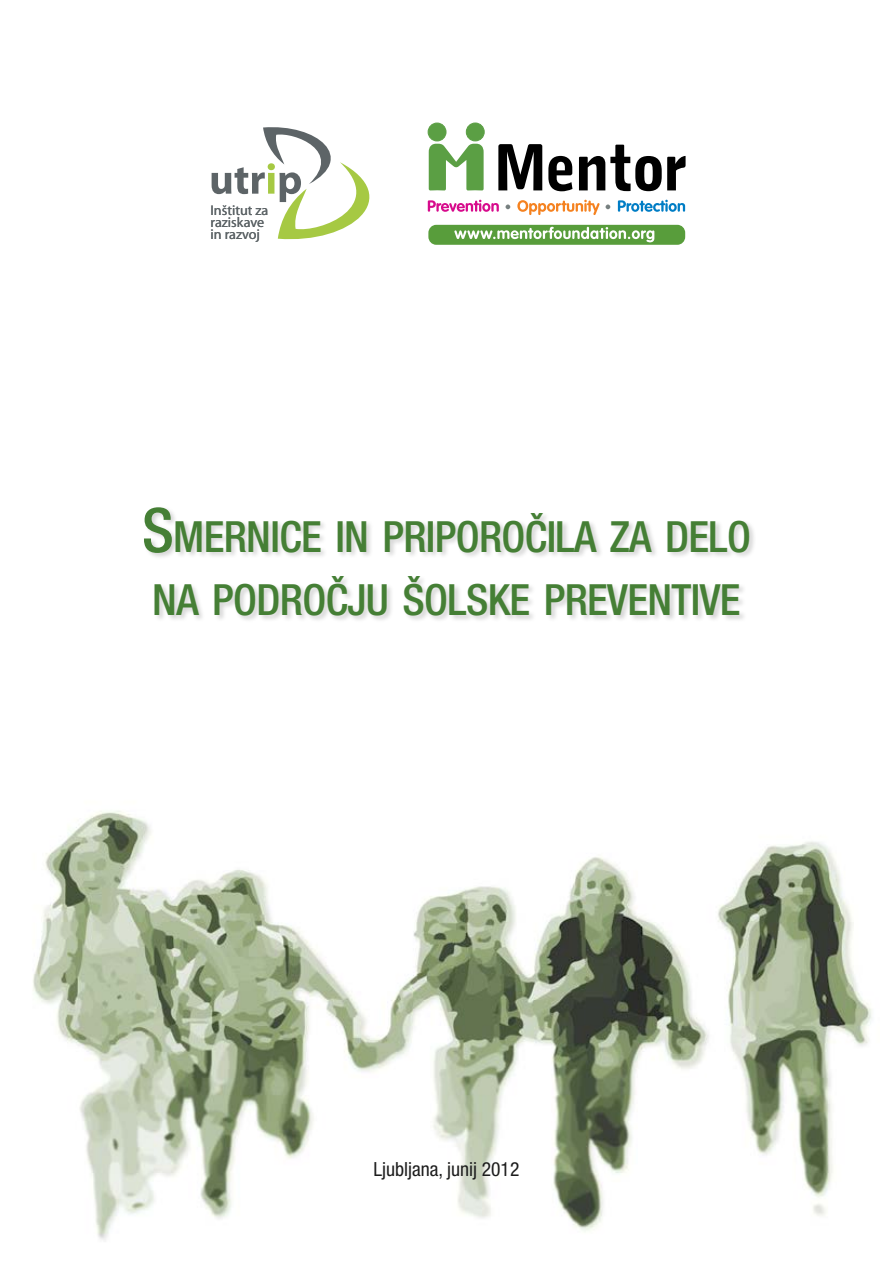
<style>
.page{position:relative;width:893px;height:1263px;background:#fff}
.page>*{position:absolute;margin:0;border:0;box-sizing:border-box;transform-origin:0 0}
.t1{font:500 condensed 43.05px/63px "Helvetica Neue LT Pro";letter-spacing:-.015em;color:#457f35}
.t2{font:condensed 19.5px "Helvetica Neue LT Pro";color:#1c1c1c}
.t3{font:14.1px/11.9px "Myriad";color:#5d6467}
.s1{font-size:61.5px}
</style>
<div class="page">
<img style="left:33px;top:811px;width:839px;height:429px">
<svg style="left:212px;top:127px;width:158px;height:113px"></svg>
<svg style="left:428px;top:200px;width:71px;height:12px"></svg>
<svg style="left:506px;top:204px;width:4px;height:5px"></svg>
<svg style="left:517px;top:200px;width:83px;height:15px"></svg>
<svg style="left:606px;top:204px;width:4px;height:5px"></svg>
<svg style="left:618px;top:200px;width:67px;height:12px"></svg>
<div style="left:428px;top:225px;width:257px;height:20px;background:#589d3b;border-radius:8px"></div>
<svg style="left:454px;top:227px;width:200px;height:15px"></svg>
<svg style="left:498px;top:144px;width:44px;height:46px"></svg>
<div style="left:428px;top:123px;width:18px;height:18px;background:#5b9f44;border-radius:50%"></div>
<div style="left:428px;top:123px;width:18px;height:18px;border:1px solid #5b9f44;border-radius:50%"></div>
<div style="left:466px;top:123px;width:18px;height:18px;background:#5b9f44;border-radius:50%"></div>
<div style="left:466px;top:123px;width:18px;height:18px;border:1px solid #5b9f44;border-radius:50%"></div>
<svg style="left:429px;top:144px;width:55px;height:46px"></svg>
<svg style="left:548px;top:156px;width:24px;height:35px"></svg>
<svg style="left:579px;top:145px;width:107px;height:46px"></svg>
<div style="left:143px;top:506px;width:613px;height:117px;background:#000;opacity:.17"></div>
<p class="t3" style="left:211px;top:205px;width:59px">Inštitut za raziskave in razvoj</p>
<p class="t1" style="left:142px;top:505px;width:611px"><span class="s1">S</span>MERNICE IN PRIPOROČILA ZA DELO<br>NA PODROČJU ŠOLSKE PREVENTIVE</p>
<p class="t2" style="left:374px;top:1157px;width:147px">Ljubljana, junij 2012</p>
</div>
